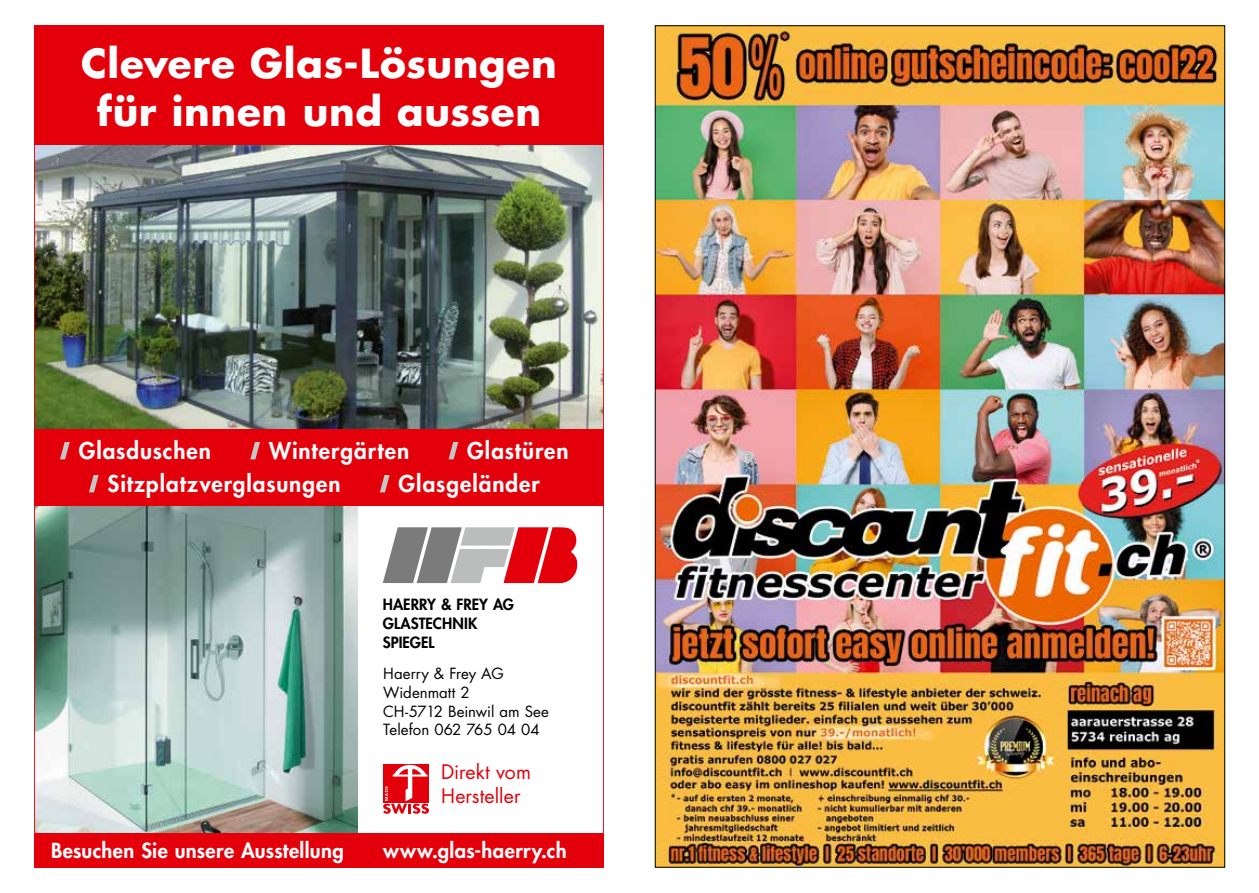
<style>
.page{position:relative;width:1259px;height:893px;background:#fff}
.page>*{position:absolute;margin:0;border:0;box-sizing:border-box;transform-origin:0 0}
.t1{font:700 39px/48px "Futura";letter-spacing:.015em;color:#fff;text-align:center}
.t2{font:800 22.5px "Futura";letter-spacing:.045em;color:#fff}
.t3{font:800 20.25px "Futura";letter-spacing:.02em;color:#fff}
.t4{font:19.5px/24px "Futura";letter-spacing:.005em;color:#e3000b}
.t5{font:800 15.15px/18.6px "Futura";letter-spacing:.005em;color:#000}
.t6{font:15px/18.8px "Futura";letter-spacing:-.005em;color:#000}
</style>
<div class="page">
<img style="left:36px;top:506px;width:321px;height:327px">
<svg style="left:383px;top:527px;width:194px;height:56px"></svg>
<div style="left:383px;top:764px;width:46px;height:38px;background:#e3000b"></div>
<svg style="left:383px;top:765px;width:46px;height:49px"></svg>
<img style="left:36px;top:145px;width:566px;height:284px">
<div style="left:34px;top:833px;width:570px;height:34px;background:#e3000b"></div>
<div style="left:34px;top:429px;width:570px;height:77px;background:#e3000b"></div>
<div style="left:34px;top:26px;width:570px;height:119px;background:#e3000b"></div>
<svg style="left:60px;top:442px;width:10px;height:17px"></svg>
<svg style="left:250px;top:442px;width:10px;height:17px"></svg>
<svg style="left:448px;top:442px;width:10px;height:17px"></svg>
<svg style="left:89px;top:475px;width:10px;height:17px"></svg>
<svg style="left:380px;top:475px;width:9px;height:17px"></svg>
<img style="left:657px;top:28px;width:566px;height:837px">
<h1 class="t1" style="left:81px;top:38px;width:477px">Clevere Glas-Lösungen für innen und aussen</h1>
<p class="t2" style="left:79px;top:436px;width:134px">Glasduschen</p>
<p class="t2" style="left:269px;top:436px;width:142px">Wintergärten</p>
<p class="t2" style="left:467px;top:436px;width:103px">Glastüren</p>
<p class="t2" style="left:108px;top:469px;width:234px">Sitzplatzverglasungen</p>
<p class="t2" style="left:398px;top:469px;width:143px">Glasgeländer</p>
<p class="t5" style="left:383px;top:595px;width:133px">HAERRY &amp; FREY AG<br>GLASTECHNIK<br>SPIEGEL</p>
<p class="t6" style="left:383px;top:664px;width:167px">Haerry &amp; Frey AG<br>Widenmatt 2<br>CH-5712 Beinwil am See<br>Telefon 062 765 04 04</p>
<p class="t4" style="left:441px;top:759px;width:91px">Direkt vom<br>Hersteller</p>
<p class="t3" style="left:51px;top:837px;width:294px">Besuchen Sie unsere Ausstellung</p>
<p class="t3" style="left:383px;top:837px;width:185px">www.glas-haerry.ch</p>
</div>
